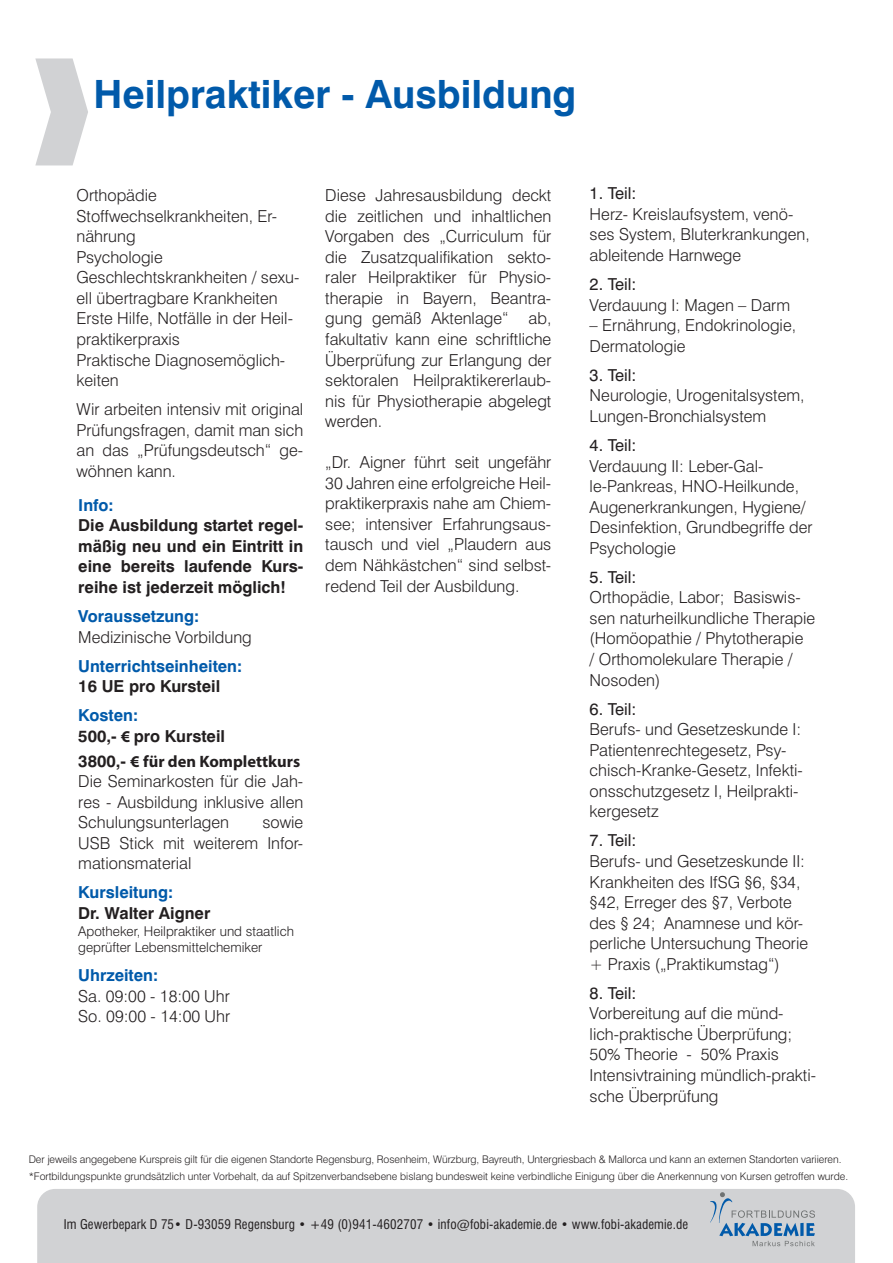
<style>
.page{position:relative;width:893px;height:1263px;background:#fff}
.page>*{position:absolute;margin:0;border:0;box-sizing:border-box;transform-origin:0 0}
.t1{font:700 39px "Swiss 721 BT";color:#015aaa}
.t2{font:300 16.5px/20.5px "Swiss 721 BT";color:#231f20}
.t3{font:700 16.5px/20.5px "Swiss 721 BT";color:#231f20;text-align:justify}
.t4{font:700 16.5px "Swiss 721 BT";color:#015aaa}
.t5{font:16.5px "Swiss 721 BT";color:#231f20}
.t6{font:700 16.5px "Myriad Pro";color:#231f20}
.t7{font:300 13.5px/16.5px "Swiss 721 BT";color:#231f20}
.t8{font:condensed 13.05px "Swiss 721 BT";letter-spacing:.01em;color:#231f20}
.t9{font:300 10.5px/16.5px "Swiss 721 BT";color:#231f20}
.s1{font-family:"Myriad Pro"}
.s2{font-family:"Swiss 721 BT"}
</style>
<div class="page">
<div style="left:37px;top:1189px;width:818px;height:74px;background:#d1d2d4"></div>
<svg style="left:710px;top:1192px;width:105px;height:54px;background:#b2bec9"></svg>
<p class="t1" style="left:94px;top:70px;width:484px">Heilpraktiker - Ausbildung</p>
<p class="t2" style="left:77px;top:185px;width:82px">Orthopädie</p>
<p class="t2" style="left:77px;top:205px;width:202px">Stoffwechselkrankheiten, Er&shy;nährung</p>
<p class="t2" style="left:77px;top:246px;width:88px">Psychologie</p>
<p class="t2" style="left:77px;top:267px;width:224px">Geschlechtskrankheiten / sexu&shy;ell übertragbare Krankheiten</p>
<p class="t2" style="left:77px;top:308px;width:218px">Erste Hilfe, Notfälle in der Heil&shy;praktikerpraxis</p>
<p class="t2" style="left:77px;top:349px;width:210px">Praktische Diagnosemöglich&shy;keiten</p>
<p class="t2" style="left:77px;top:399px;width:228px;text-align:justify">Wir arbeiten intensiv mit original Prüfungsfragen, damit man sich an das „Prüfungsdeutsch“ ge&shy;wöhnen kann.</p>
<p class="t4" style="left:78px;top:495px;width:37px">Info:</p>
<p class="t3" style="left:78px;top:515px;width:227px">Die Ausbildung startet regel&shy;mäßig neu und ein Eintritt in eine bereits laufende Kurs&shy;reihe ist jederzeit möglich!</p>
<p class="t4" style="left:78px;top:606px;width:122px">Voraussetzung:</p>
<p class="t2" style="left:78px;top:626px;width:175px">Medizinische Vorbildung</p>
<p class="t4" style="left:78px;top:656px;width:165px">Unterrichtseinheiten:</p>
<p class="t3" style="left:78px;top:676px;width:144px">16 UE pro Kursteil</p>
<p class="t4" style="left:78px;top:705px;width:61px">Kosten:</p>
<p class="t3" style="left:78px;top:725px;width:148px">500,- <span class="s1">€</span> pro Kursteil</p>
<p class="t6" style="left:78px;top:750px;width:223px"><span class="s2">3800,-</span> € für den Komplettkurs</p>
<p class="t2" style="left:78px;top:771px;width:227px;text-align:justify">Die Seminarkosten für die Jah&shy;res - Ausbildung inklusive allen Schulungsunterlagen</p>
<p class="t2" style="left:78px;top:812px;width:227px;text-align:justify;text-indent:184px">sowie USB Stick mit weiterem Infor&shy;mationsmaterial</p>
<p class="t4" style="left:78px;top:882px;width:96px">Kursleitung:</p>
<p class="t3" style="left:78px;top:903px;width:134px">Dr. Walter Aigner</p>
<p class="t7" style="left:78px;top:922px;width:217px">Apotheker, Heilpraktiker und staatlich geprüfter Lebensmittelchemiker</p>
<p class="t4" style="left:78px;top:965px;width:81px">Uhrzeiten:</p>
<p class="t2" style="left:78px;top:985px;width:153px">Sa. 09:00 - 18:00 Uhr</p>
<p class="t2" style="left:78px;top:1006px;width:153px">So. 09:00 - 14:00 Uhr</p>
<p class="t2" style="left:325px;top:185px;width:228px;text-align:justify">Diese Jahresausbildung deckt die zeitlichen und inhaltlichen Vorgaben des „Curriculum für die Zusatzqualifikation sekto&shy;raler Heilpraktiker für Physio&shy;therapie in Bayern, Beantra&shy;gung gemäß Aktenlage“ ab, fakultativ kann eine schriftliche Überprüfung zur Erlangung der sektoralen Heilpraktikererlaub&shy;nis für Physiotherapie abgelegt werden.</p>
<p class="t2" style="left:325px;top:452px;width:228px;text-align:justify">„Dr. Aigner führt seit ungefähr 30 Jahren eine erfolgreiche Heil&shy;praktikerpraxis nahe am Chiem&shy;see; intensiver Erfahrungsaus&shy;tausch und viel „Plaudern aus dem Nähkästchen“ sind selbst&shy;redend Teil der Ausbildung.</p>
<p class="t5" style="left:590px;top:183px;width:48px">1. Teil:</p>
<p class="t2" style="left:590px;top:204px;width:222px">Herz- Kreislaufsystem, venö&shy;ses System, Bluterkrankungen, ableitende Harnwege</p>
<p class="t5" style="left:590px;top:274px;width:48px">2. Teil:</p>
<p class="t2" style="left:590px;top:294px;width:202px">Verdauung I: Magen – Darm</p>
<p class="t2" style="left:590px;top:315px;width:208px">– Ernährung, Endokrinologie,<br>Dermatologie</p>
<p class="t5" style="left:590px;top:365px;width:48px">3. Teil:</p>
<p class="t2" style="left:590px;top:385px;width:216px">Neurologie, Urogenitalsystem,<br>Lungen-Bronchialsystem</p>
<p class="t5" style="left:590px;top:435px;width:48px">4. Teil:</p>
<p class="t2" style="left:590px;top:455px;width:224px">Verdauung II: Leber-Gal&shy;le-Pankreas, HNO-Heilkunde,<br>Augenerkrankungen, Hygiene/<br>Desinfektion, Grundbegriffe der<br>Psychologie</p>
<p class="t5" style="left:590px;top:567px;width:48px">5. Teil:</p>
<p class="t2" style="left:590px;top:587px;width:227px">Orthopädie, Labor; Basiswis&shy;sen naturheilkundliche Therapie (Homöopathie / Phytotherapie<br>/ Orthomolekulare Therapie /<br>Nosoden)</p>
<p class="t5" style="left:590px;top:699px;width:48px">6. Teil:</p>
<p class="t2" style="left:590px;top:719px;width:215px">Berufs- und Gesetzeskunde I:<br>Patientenrechtegesetz, Psy&shy;chisch-Kranke-Gesetz, Infekti&shy;onsschutzgesetz I, Heilprakti&shy;kergesetz</p>
<p class="t5" style="left:590px;top:830px;width:48px">7. Teil:</p>
<p class="t2" style="left:590px;top:851px;width:220px">Berufs- und Gesetzeskunde II:<br>Krankheiten des IfSG §6, §34, §42, Erreger des §7, Verbote des § 24; Anamnese und kör&shy;perliche Untersuchung Theorie + Praxis („Praktikumstag“)</p>
<p class="t5" style="left:590px;top:983px;width:48px">8. Teil:</p>
<p class="t2" style="left:590px;top:1003px;width:204px">Vorbereitung auf die münd&shy;lich-praktische Überprüfung;<br>50% Theorie - 50% Praxis</p>
<p class="t2" style="left:590px;top:1065px;width:228px">Intensivtraining mündlich-prakti&shy;sche Überprüfung</p>
<p class="t9" style="left:29px;top:1151px;width:821px">Der jeweils angegebene Kurspreis gilt für die eigenen Standorte Regensburg, Rosenheim, Würzburg, Bayreuth, Untergriesbach &amp; Mallorca und kann an externen Standorten variieren. *Fortbildungspunkte grundsätzlich unter Vorbehalt, da auf Spitzenverbandsebene bislang bundesweit keine verbindliche Einigung über die Anerkennung von Kursen getroffen wurde.</p>
<p class="t8" style="left:64px;top:1216px;width:626px">Im Gewerbepark D 75• D-93059 Regensburg • +49 (0)941-4602707 • info@fobi-akademie.de • www.fobi-akademie.de</p>
</div>
